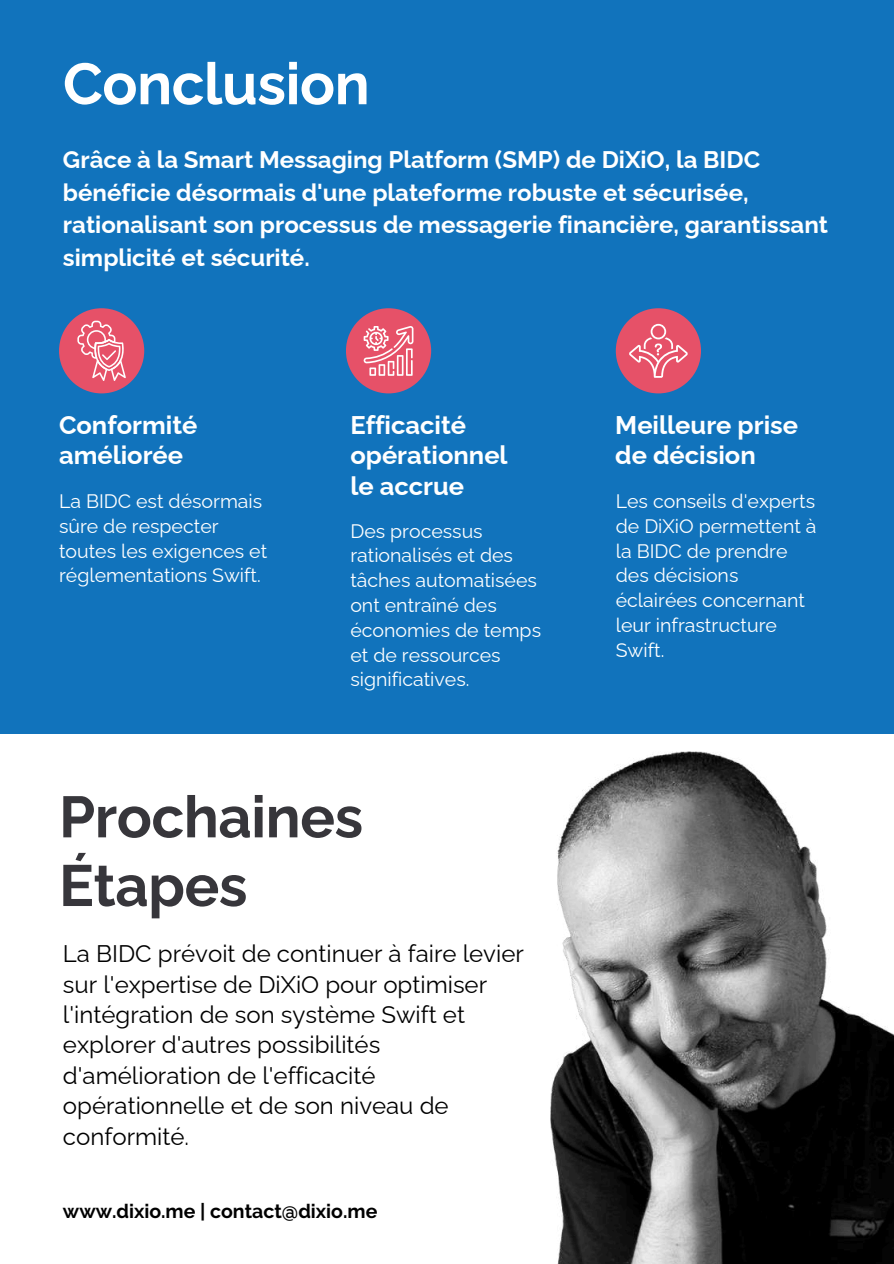
<style>
.page{position:relative;width:894px;height:1264px;background:#fff}
.page>*{position:absolute;margin:0;border:0;box-sizing:border-box;transform-origin:0 0}
.t1{font:700 58.05px/68.7px "Raleway";letter-spacing:-.01em;color:#37363b}
.t2{font:700 58.05px "Raleway";letter-spacing:-.01em;color:#fff}
.t3{font:700 25.5px/30.3px "Raleway";color:#fff}
.t4{font:24px/30.3px "Raleway";color:#000}
.t5{font:700 24px/32.7px "Raleway";color:#fff}
.t6{font:19.5px/24.8px "Raleway";color:#fff}
.t7{font:700 19.5px "Raleway";color:#000}
</style>
<div class="page">
<div style="left:0;top:0;width:893px;height:734px;background:#1173bc"></div>
<img style="left:550px;top:752px;width:343px;height:511px">
<div style="left:59px;top:308px;width:85px;height:85px;background:#e65168;border-radius:50%"></div>
<svg style="left:77px;top:321px;width:49px;height:60px"></svg>
<div style="left:346px;top:308px;width:85px;height:85px;background:#e65168;border-radius:50%"></div>
<svg style="left:363px;top:326px;width:50px;height:49px"></svg>
<div style="left:615px;top:308px;width:85px;height:85px;background:#e65168;border-radius:50%"></div>
<svg style="left:629px;top:324px;width:58px;height:54px"></svg>
<h1 class="t2" style="left:63px;top:50px;width:308px">Conclusion</h1>
<p class="t5" style="left:63px;top:143px;width:766px">Grâce à la Smart Messaging Platform (SMP) de DiXiO, la BIDC bénéficie désormais d'une plateforme robuste et sécurisée, rationalisant son processus de messagerie financière, garantissant simplicité et sécurité.</p>
<h2 class="t3" style="left:59px;top:410px;width:140px">Conformité améliorée</h2>
<p class="t6" style="left:59px;top:489px;width:210px">La BIDC est désormais sûre de respecter toutes les exigences et réglementations Swift.</p>
<h2 class="t3" style="left:350px;top:410px;width:159px">Efficacité opérationnel le accrue</h2>
<p class="t6" style="left:350px;top:518px;width:192px">Des processus rationalisés et des tâches automatisées ont entraîné des économies de temps et de ressources significatives.</p>
<h1 class="t1" style="left:59px;top:782px;width:305px">Prochaines<br>Étapes</h1>
<p class="t4" style="left:63px;top:938px;width:462px">La BIDC prévoit de continuer à faire levier sur l'expertise de DiXiO pour optimiser l'intégration de son système Swift et explorer d'autres possibilités d'amélioration de l'efficacité opérationnelle et de son niveau de conformité.</p>
<p class="t7" style="left:63px;top:1199px;width:316px">www.dixio.me | contact@dixio.me</p>
<h2 class="t3" style="left:615px;top:410px;width:184px">Meilleure prise de décision</h2>
<p class="t6" style="left:615px;top:489px;width:202px">Les conseils d'experts de DiXiO permettent à la BIDC de prendre des décisions éclairées concernant leur infrastructure<br>Swift.</p>
</div>
